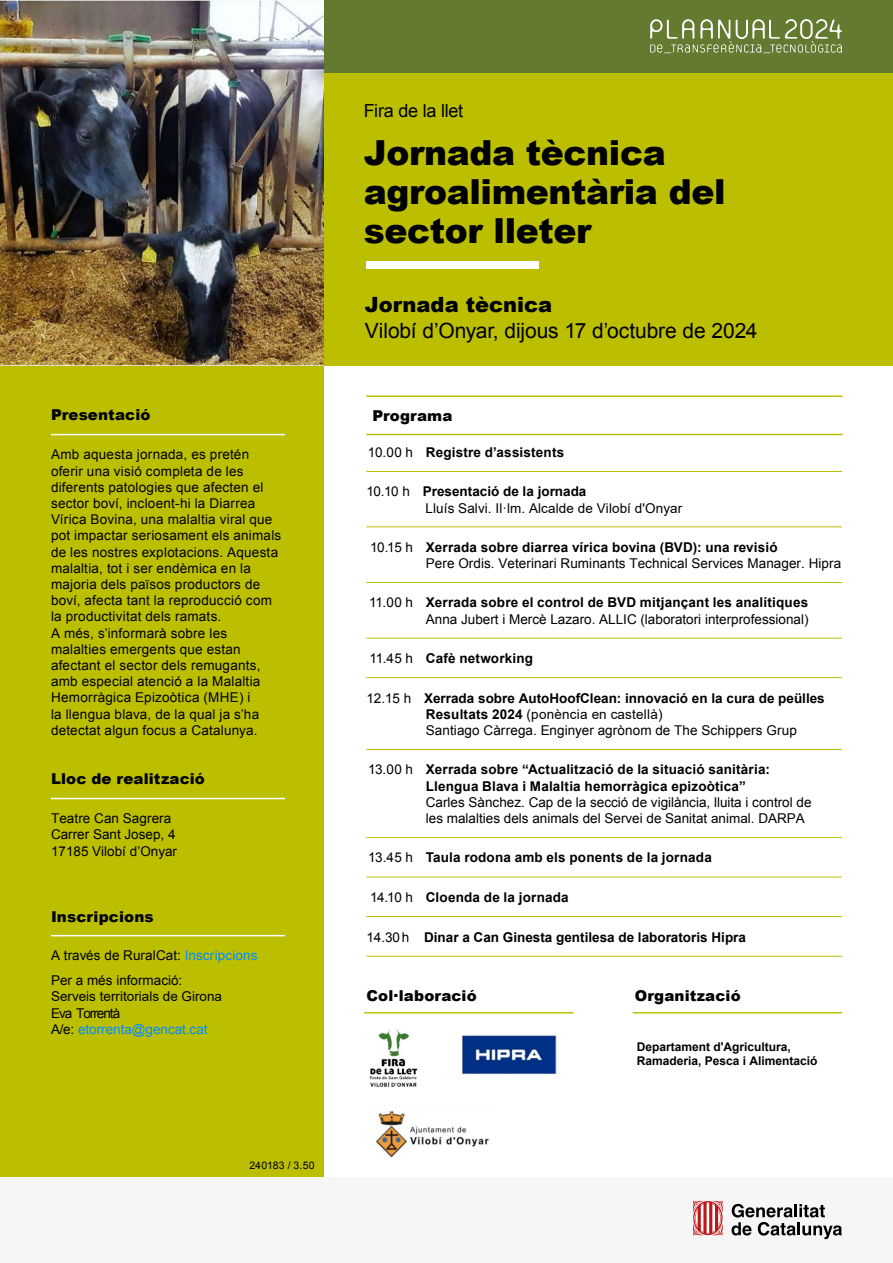
<style>
.page{position:relative;width:893px;height:1263px;background:#fff}
.page>*{position:absolute;margin:0;border:0;box-sizing:border-box;transform-origin:0 0}
.t1{font:900 34.5px/39px "Arial";letter-spacing:-.01em;color:#000}
.t2{font:21px "Arial";letter-spacing:-.005em;color:#000}
.t3{font:900 21px "Arial";letter-spacing:.005em;color:#000}
.t4{font:18px "Arial";letter-spacing:-.015em;color:#000}
.t5{font:900 15px "Arial";letter-spacing:.01em;color:#020304}
.t6{font:13.5px/16.2px "Arial";letter-spacing:.01em;color:#000}
.t7{font:700 13.5px "Arial";letter-spacing:.01em;color:#000}
.t8{font:700 12px/14.4px "Arial";color:#000}
.t9{font:10.5px "Arial";letter-spacing:.015em;color:#000}
.s1{font-weight:400}
.s2{font-weight:700}
.s3{color:#008dff}
</style>
<div class="page">
<div style="left:0;top:366px;width:323px;height:811px;background:#bcbf00"></div>
<div style="left:323px;top:0;width:570px;height:366px;background:#bcbf00"></div>
<div style="left:323px;top:0;width:570px;height:72px;background:#647a30"></div>
<svg style="left:650px;top:19px;width:192px;height:34px"></svg>
<div style="left:0;top:1177px;width:892px;height:86px;background:#f6f6f6"></div>
<svg style="left:693px;top:1200px;width:30px;height:35px"></svg>
<svg style="left:731px;top:1204px;width:111px;height:35px"></svg>
<div style="left:366px;top:261px;width:173px;height:7px;background:#fff"></div>
<img style="left:0;top:0;width:323px;height:366px">
<hr style="left:364px;top:1012px;width:210px;height:1px;background:#bcbf00">
<hr style="left:366px;top:395px;width:477px;height:2px;background:#bcbf00">
<hr style="left:366px;top:434px;width:477px;height:1px;background:#bcbf00">
<hr style="left:366px;top:471px;width:476px;height:1px;background:#bcbf00">
<hr style="left:366px;top:527px;width:476px;height:1px;background:#bcbf00">
<hr style="left:366px;top:582px;width:476px;height:1px;background:#bcbf00">
<hr style="left:366px;top:638px;width:476px;height:1px;background:#bcbf00">
<hr style="left:366px;top:677px;width:476px;height:1px;background:#bcbf00">
<hr style="left:366px;top:749px;width:476px;height:1px;background:#bcbf00">
<hr style="left:366px;top:837px;width:476px;height:1px;background:#bcbf00">
<hr style="left:366px;top:877px;width:476px;height:1px;background:#bcbf00">
<hr style="left:366px;top:916px;width:476px;height:1px;background:#bcbf00">
<hr style="left:366px;top:956px;width:476px;height:1px;background:#bcbf00">
<hr style="left:51px;top:434px;width:234px;height:1px;background:#fff">
<hr style="left:51px;top:798px;width:234px;height:1px;background:#fff">
<hr style="left:51px;top:935px;width:234px;height:1px;background:#fff">
<img style="left:369px;top:1029px;width:49px;height:58px">
<img style="left:375px;top:1111px;width:114px;height:47px">
<img style="left:462px;top:1035px;width:94px;height:40px">
<hr style="left:633px;top:1012px;width:209px;height:1px;background:#bcbf00">
<h1 class="t4" style="left:364px;top:99px;width:101px">Fira de la llet</h1>
<h1 class="t1" style="left:364px;top:132px;width:363px">Jornada tècnica agroalimentària del sector lleter</h1>
<h2 class="t3" style="left:365px;top:289px;width:189px">Jornada tècnica</h2>
<h3 class="t2" style="left:365px;top:316px;width:394px">Vilobí d’Onyar, dijous 17 d’octubre de 2024</h3>
<p class="t5" style="left:51px;top:404px;width:101px">Presentació</p>
<p class="t6" style="left:51px;top:447px;width:232px">Amb aquesta jornada, es pretén oferir una visió completa de les diferents patologies que afecten el sector boví, incloent-hi la Diarrea Vírica Bovina, una malaltia viral que pot impactar seriosament els animals de les nostres explotacions. Aquesta malaltia, tot i ser endèmica en la majoria dels països productors de boví, afecta tant la reproducció com la productivitat dels ramats.<br>A més, s’informarà sobre les malalties emergents que estan afectant el sector dels remugants, amb especial atenció a la Malaltia Hemorràgica Epizoòtica (MHE) i<br>la llengua blava, de la qual ja s’ha detectat algun focus a Catalunya.</p>
<p class="t5" style="left:51px;top:768px;width:155px">Lloc de realització</p>
<p class="t6" style="left:51px;top:810px;width:128px">Teatre Can Sagrera<br>Carrer Sant Josep, 4<br>17185 Vilobí d’Onyar</p>
<h4 class="t5" style="left:372px;top:404px;width:82px">Programa</h4>
<p class="t7" style="left:368px;top:443px;width:198px"><span class="s1">10.00 h</span> Registre d’assistents</p>
<p class="t7" style="left:366px;top:483px;width:222px"><span class="s1">10.10 h</span> Presentació de la jornada</p>
<p class="t6" style="left:426px;top:500px;width:258px">Lluís Salvi. Il·lm. Alcalde de Vilobí d'Onyar</p>
<p class="t7" style="left:370px;top:538px;width:409px"><span class="s1">10.15 h</span> Xerrada sobre diarrea vírica bovina (BVD): una revisió</p>
<p class="t6" style="left:426px;top:555px;width:417px">Pere Ordis. Veterinari Ruminants Technical Services Manager. Hipra</p>
<p class="t7" style="left:369px;top:594px;width:440px"><span class="s1">11.00 h</span> Xerrada sobre el control de BVD mitjançant les analítiques</p>
<p class="t6" style="left:426px;top:611px;width:384px">Anna Jubert i Mercè Lazaro. ALLIC (laboratori interprofessional)</p>
<p class="t7" style="left:369px;top:649px;width:165px"><span class="s1">11.45 h</span> Cafè networking</p>
<p class="t7" style="left:366px;top:689px;width:460px"><span class="s1">12.15 h</span> Xerrada sobre AutoHoofClean: innovació en la cura de peülles</p>
<p class="t6" style="left:426px;top:706px;width:373px"><span class="s2">Resultats 2024</span> (ponència en castellà)<br>Santiago Càrrega. Enginyer agrònom de The Schippers Grup</p>
<p class="t7" style="left:368px;top:761px;width:403px"><span class="s1">13.00 h</span> Xerrada sobre “Actualització de la situació sanitària:</p>
<p class="t6" style="left:426px;top:778px;width:387px"><span class="s2">Llengua Blava i Malaltia hemorràgica epizoòtica”<br></span>Carles Sànchez. Cap de la secció de vigilància, lluita i control de les malalties dels animals del Servei de Sanitat animal. DARPA</p>
<p class="t7" style="left:368px;top:849px;width:345px"><span class="s1">13.45 h</span> Taula rodona amb els ponents de la jornada</p>
<p class="t7" style="left:370px;top:888px;width:200px"><span class="s1">14.10 h</span> Cloenda de la jornada</p>
<p class="t7" style="left:366px;top:928px;width:381px"><span class="s1">14.30 h</span> Dinar a Can Ginesta gentilesa de laboratoris Hipra</p>
<p class="t5" style="left:51px;top:905px;width:104px">Inscripcions</p>
<p class="t6" style="left:51px;top:943px;width:208px;line-height:24.8px">A través de RuralCat: <span class="s3">Inscripcions<br></span>Per a més informació:</p>
<p class="t6" style="left:51px;top:988px;width:173px">Serveis territorials de Girona<br>Eva Torrentà<br>A/e: <span class="s3">etorrenta@gencat.cat</span></p>
<p class="t5" style="left:635px;top:985px;width:107px">Organització</p>
<p class="t8" style="left:637px;top:1039px;width:182px">Departament d'Agricultura,<br>Ramaderia, Pesca i Alimentació</p>
<h5 class="t5" style="left:366px;top:985px;width:112px">Col·laboració</h5>
<p class="t9" style="left:249px;top:1158px;width:67px">240183 / 3.50</p>
</div>
